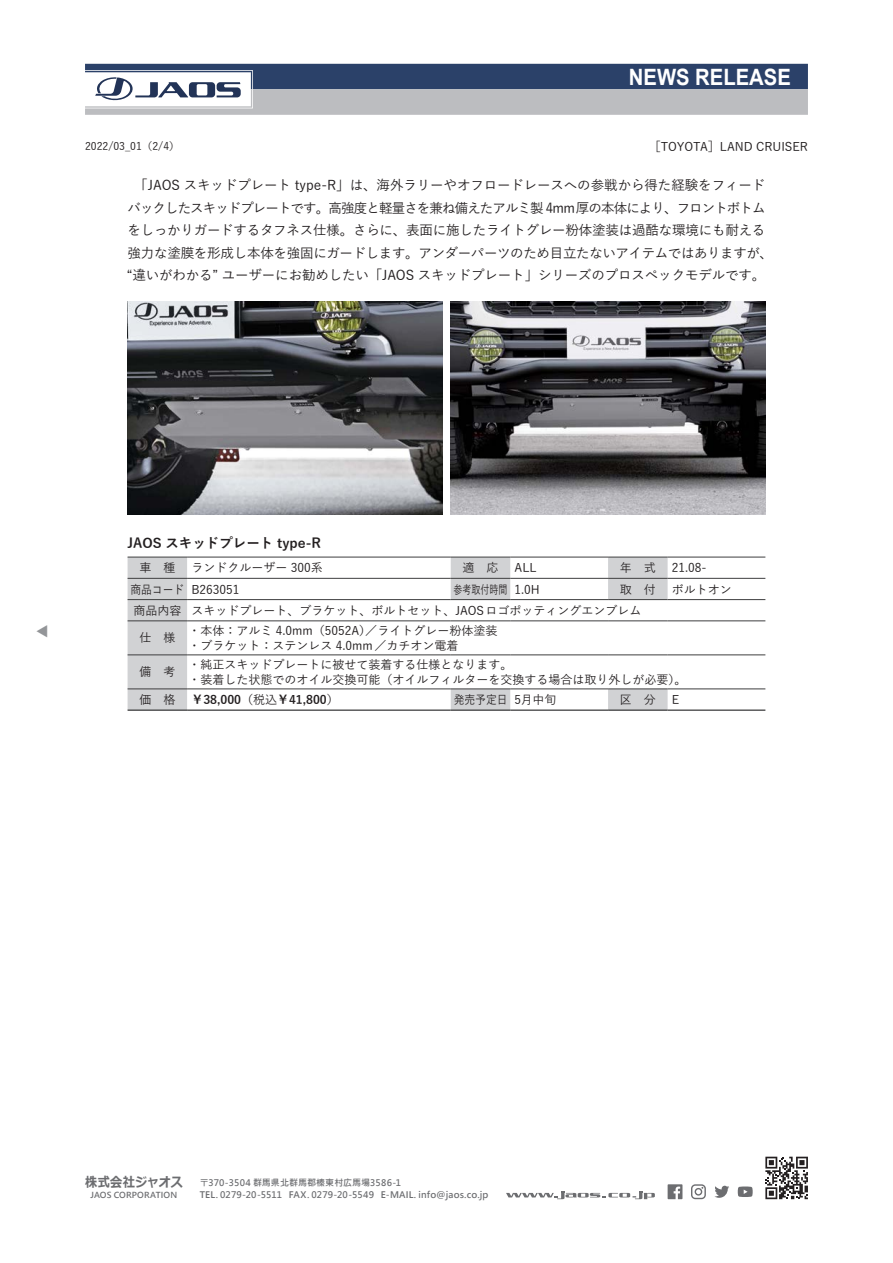
<style>
.page{position:relative;width:893px;height:1263px;background:#fff}
.page>*{position:absolute;margin:0;border:0;box-sizing:border-box;transform-origin:0 0}
.t1{font:700 22.5px "Arial";color:#fff;scale:.9 1}
.ノーマル{font:500 13.5px/22.5px "Yu Gothic";letter-spacing:-.02em;color:#231f20;text-align:center}
.t2{font:700 13.5px "Yu Gothic";color:#231f20}
.t3{font:700 13.5px "Meiryo";letter-spacing:.015em;color:#6c6d70;scale:.9 1}
.t4{font:500 13.5px "Yu Gothic";color:#939598}
.t5{font:500 12px "Yu Gothic";color:#231f20}
.t6{font:700 12px "Yu Gothic";color:#231f20}
.t7{font:500 12px "Yu Gothic";color:#231f20;scale:.9 1}
.t8{font:500 12px "Yu Gothic";color:#231f20;scale:.75 1}
.t9{font:500 10.5px "Yu Gothic";color:#231f20}
.t10{font:700 9px/12px "Microsoft Jheng Hei";letter-spacing:.015em;color:#6c6d70}
.t11{font:700 8.25px "Microsoft Jheng Hei";letter-spacing:.02em;color:#6c6d70}
.s1{font-weight:500}
</style>
<div class="page">
<svg style="left:85px;top:64px;width:723px;height:51px;background:#848ea1"></svg>
<svg style="left:765px;top:1157px;width:43px;height:42px"></svg>
<svg style="left:668px;top:1184px;width:14px;height:15px"></svg>
<svg style="left:691px;top:1184px;width:15px;height:15px"></svg>
<svg style="left:714px;top:1186px;width:15px;height:12px"></svg>
<svg style="left:738px;top:1186px;width:15px;height:11px"></svg>
<svg style="left:506px;top:1191px;width:149px;height:8px"></svg>
<svg style="left:128px;top:558px;width:540px;height:151px"></svg>
<hr style="left:128px;top:578px;width:59px;height:1px;background:#3e3e3f">
<hr style="left:187px;top:578px;width:264px;height:1px;background:#3e3e3f">
<hr style="left:608px;top:578px;width:60px;height:1px;background:#3e3e3f">
<hr style="left:668px;top:578px;width:97px;height:1px;background:#3e3e3f">
<hr style="left:128px;top:599px;width:59px;height:1px;background:#3e3e3f">
<hr style="left:187px;top:599px;width:264px;height:1px;background:#3e3e3f">
<hr style="left:451px;top:599px;width:59px;height:1px;background:#3e3e3f">
<hr style="left:510px;top:599px;width:98px;height:1px;background:#3e3e3f">
<hr style="left:608px;top:599px;width:60px;height:1px;background:#3e3e3f">
<hr style="left:668px;top:599px;width:97px;height:1px;background:#3e3e3f">
<hr style="left:128px;top:621px;width:59px;height:1px;background:#3e3e3f">
<hr style="left:187px;top:621px;width:264px;height:1px;background:#3e3e3f">
<hr style="left:451px;top:621px;width:59px;height:1px;background:#3e3e3f">
<hr style="left:510px;top:621px;width:98px;height:1px;background:#3e3e3f">
<hr style="left:608px;top:621px;width:60px;height:1px;background:#3e3e3f">
<hr style="left:668px;top:621px;width:97px;height:1px;background:#3e3e3f">
<hr style="left:128px;top:655px;width:59px;height:1px;background:#3e3e3f">
<hr style="left:187px;top:655px;width:264px;height:1px;background:#3e3e3f">
<hr style="left:451px;top:655px;width:59px;height:1px;background:#3e3e3f">
<hr style="left:510px;top:655px;width:98px;height:1px;background:#3e3e3f">
<hr style="left:608px;top:655px;width:60px;height:1px;background:#3e3e3f">
<hr style="left:668px;top:655px;width:97px;height:1px;background:#3e3e3f">
<hr style="left:128px;top:689px;width:59px;height:1px;background:#3e3e3f">
<hr style="left:187px;top:689px;width:264px;height:1px;background:#3e3e3f">
<hr style="left:451px;top:689px;width:59px;height:1px;background:#3e3e3f">
<hr style="left:510px;top:689px;width:98px;height:1px;background:#3e3e3f">
<hr style="left:608px;top:689px;width:60px;height:1px;background:#3e3e3f">
<hr style="left:668px;top:689px;width:97px;height:1px;background:#3e3e3f">
<hr style="left:128px;top:557px;width:59px;height:1px;background:#3e3e3f">
<hr style="left:187px;top:557px;width:264px;height:1px;background:#3e3e3f">
<hr style="left:451px;top:557px;width:59px;height:1px;background:#3e3e3f">
<hr style="left:510px;top:557px;width:98px;height:1px;background:#3e3e3f">
<hr style="left:608px;top:557px;width:60px;height:1px;background:#3e3e3f">
<hr style="left:668px;top:557px;width:97px;height:1px;background:#3e3e3f">
<hr style="left:451px;top:578px;width:59px;height:1px;background:#3e3e3f">
<hr style="left:510px;top:578px;width:98px;height:1px;background:#3e3e3f">
<hr style="left:128px;top:709px;width:59px;height:2px;background:#3e3e3f">
<hr style="left:187px;top:709px;width:264px;height:2px;background:#3e3e3f">
<hr style="left:451px;top:709px;width:59px;height:2px;background:#3e3e3f">
<hr style="left:510px;top:709px;width:98px;height:2px;background:#3e3e3f">
<hr style="left:608px;top:709px;width:60px;height:2px;background:#3e3e3f">
<hr style="left:668px;top:709px;width:97px;height:2px;background:#3e3e3f">
<img style="left:128px;top:302px;width:314px;height:212px">
<img style="left:451px;top:302px;width:314px;height:212px">
<h1 class="t1" style="left:629px;top:61px;width:182px">NEWS RELEASE</h1>
<p class="t9" style="left:85px;top:136px;width:96px">2022/03_01（2/4）</p>
<p class="t5" style="left:649px;top:135px;width:161px">［TOYOTA］LAND CRUISER</p>
<p class="ノーマル" style="left:127px;top:172px;width:648px">「JAOS スキッドプレート type-R」は、海外ラリーやオフロードレースへの参戦から得た経験をフィードバックしたスキッドプレートです。高強度と軽量さを兼ね備えたアルミ製 4mm厚の本体により、フロントボトムをしっかりガードするタフネス仕様。さらに、表面に施したライトグレー粉体塗装は過酷な環境にも耐える強力な塗膜を形成し本体を強固にガードします。アンダーパーツのため目立たないアイテムではありますが、“違いがわかる” ユーザーにお勧めしたい「JAOS スキッドプレート」シリーズのプロスペックモデルです。</p>
<p class="t4" style="left:30px;top:638px;width:15px;rotate:-90deg">▲</p>
<p class="t2" style="left:128px;top:535px;width:195px">JAOS スキッドプレート type-R</p>
<p class="t5" style="left:139px;top:557px;width:37px">車　種</p>
<p class="t5" style="left:191px;top:557px;width:133px">ランドクルーザー 300系</p>
<p class="t5" style="left:462px;top:557px;width:37px">適　応</p>
<p class="t5" style="left:514px;top:557px;width:24px">ALL</p>
<p class="t5" style="left:620px;top:557px;width:37px">年　式</p>
<p class="t5" style="left:672px;top:557px;width:36px">21.08-</p>
<p class="t7" style="left:130px;top:578px;width:61px">商品コード</p>
<p class="t5" style="left:191px;top:578px;width:50px">B263051</p>
<p class="t8" style="left:453px;top:578px;width:73px">参考取付時間</p>
<p class="t5" style="left:514px;top:578px;width:27px">1.0H</p>
<p class="t5" style="left:620px;top:578px;width:37px">取　付</p>
<p class="t5" style="left:672px;top:578px;width:61px">ボルトオン</p>
<p class="t5" style="left:133px;top:599px;width:49px">商品内容</p>
<p class="t5" style="left:191px;top:599px;width:452px">スキッドプレート、ブラケット、ボルトセット、JAOSロゴポッティングエンブレム</p>
<p class="t5" style="left:139px;top:627px;width:37px">仕　様</p>
<p class="t5" style="left:188px;top:619px;width:310px">・本体：アルミ 4.0mm（5052A）／ライトグレー粉体塗装</p>
<p class="t5" style="left:188px;top:634px;width:272px">・ブラケット：ステンレス 4.0mm／カチオン電着</p>
<p class="t5" style="left:139px;top:661px;width:37px">備　考</p>
<p class="t5" style="left:188px;top:653px;width:325px">・純正スキッドプレートに被せて装着する仕様となります。</p>
<p class="t5" style="left:188px;top:668px;width:499px">・装着した状態でのオイル交換可能（オイルフィルターを交換する場合は取り外しが必要）。</p>
<p class="t5" style="left:139px;top:688px;width:37px">価　格</p>
<p class="t6" style="left:191px;top:693px;width:149px">￥38,000<span class="s1">（税込</span>￥41,800<span class="s1">）</span></p>
<p class="t7" style="left:454px;top:688px;width:61px">発売予定日</p>
<p class="t5" style="left:514px;top:688px;width:43px">5月中旬</p>
<p class="t5" style="left:620px;top:688px;width:37px">区　分</p>
<p class="t5" style="left:672px;top:688px;width:9px">E</p>
<p class="t3" style="left:85px;top:1172px;width:110px">株式会社ジャオス</p>
<p class="t10" style="left:200px;top:1177px;width:290px">〒370-3504 群馬県北群馬郡榛東村広馬場3586-1<br>TEL. 0279-20-5511 FAX. 0279-20-5549 E-MAIL. info@jaos.co.jp</p>
<p class="t11" style="left:91px;top:1190px;width:88px">JAOS CORPORATION</p>
</div>
